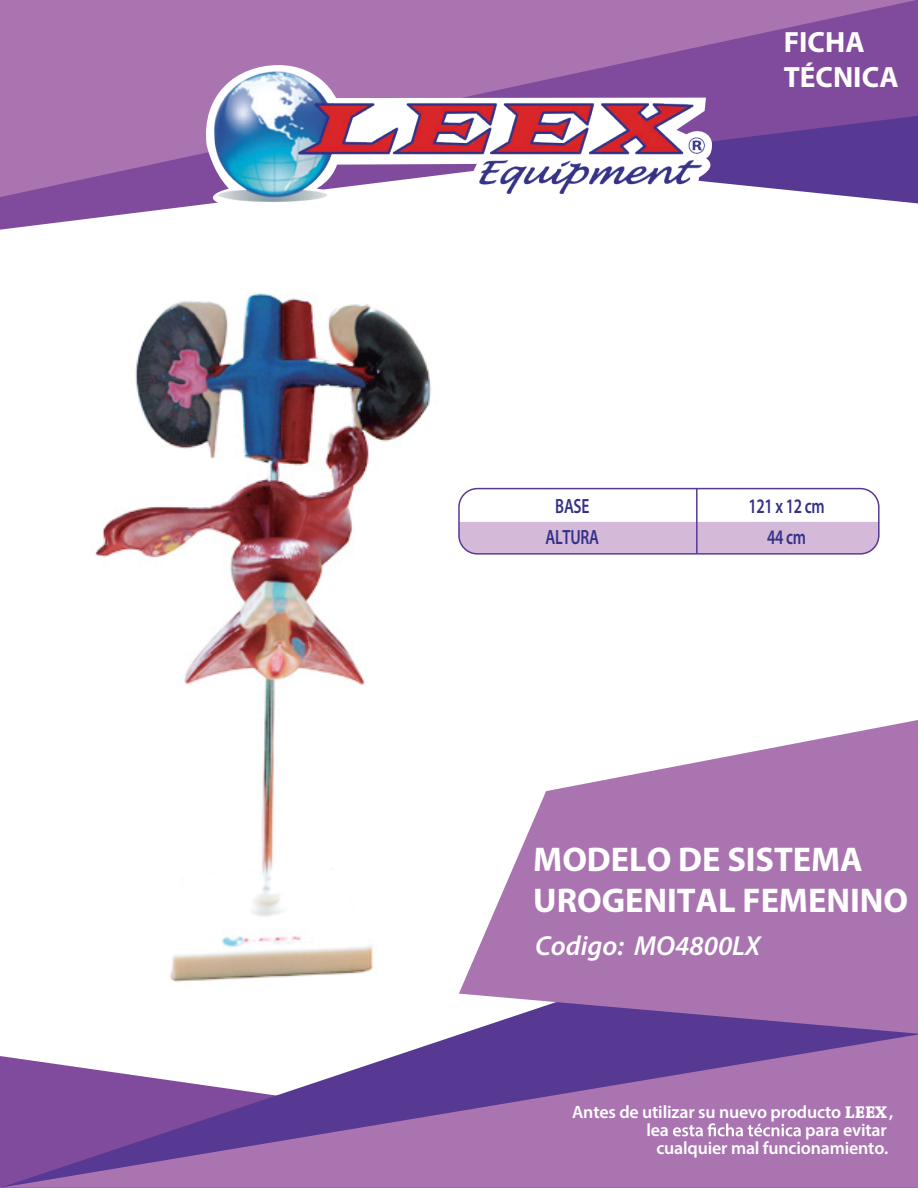
<style>
.page{position:relative;width:918px;height:1188px;background:#fff}
.page>*{position:absolute;margin:0;border:0;box-sizing:border-box;transform-origin:0 0}
.t1{font:700 34.5px/41.2px "Myriad Pro";color:#fff}
.t2{font:700 29.4px/35.2px "Myriad Pro";color:#fff}
.t3{font:italic 600 27.6px "Myriad Pro";color:#fff}
.t4{font:600 20.7px "Myriad Pro";letter-spacing:-.02em;color:#343187;scale:.75 1}
.t5{font:600 17.85px/17.9px "Myriad Pro";letter-spacing:-.01em;color:#fff}
.s1{font-family:"Chaparral Pro";font-weight:700}
</style>
<div class="page">
<div style="left:461px;top:522px;width:416px;height:30px;background:#d4b9d8"></div>
<svg style="left:0;top:1035px;width:918px;height:153px;background:#9a70b0"></svg>
<svg style="left:0;top:0;width:918px;height:230px"></svg>
<svg style="left:0;top:0;width:916px;height:197px;background:#9764a9"></svg>
<svg style="left:459px;top:720px;width:459px;height:314px;fill:#aa74b1"></svg>
<svg style="left:673px;top:1123px;width:128px;height:13px"></svg>
<svg style="left:191px;top:65px;width:528px;height:151px;background:#9c6faf"></svg>
<img style="left:206px;top:60px;width:506px;height:165px">
<hr style="left:696px;top:488px;width:2px;height:65px;background:#573993">
<div style="left:458px;top:488px;width:422px;height:67px;border:2px solid #573993;border-radius:18px"></div>
<img style="left:95px;top:293px;width:336px;height:689px">
<h2 class="t2" style="left:784px;top:24px;width:117px">FICHA<br>TÉCNICA</h2>
<p class="t4" style="left:555px;top:493px;width:47px">BASE</p>
<p class="t4" style="left:748px;top:493px;width:103px">121 x 12 cm</p>
<p class="t4" style="left:546px;top:524px;width:73px">ALTURA</p>
<p class="t4" style="left:767px;top:524px;width:53px">44 cm</p>
<h1 class="t1" style="left:533px;top:838px;width:376px">MODELO DE SISTEMA<br>UROGENITAL FEMENINO</h1>
<h3 class="t3" style="left:535px;top:928px;width:227px">Codigo: MO4800LX</h3>
<p class="t5" style="left:646px;top:1103px;width:249px;text-indent:-74px">Antes de utilizar su nuevo producto <span class="s1">LEEX</span>, lea</p>
<p class="t5" style="left:656px;top:1121px;width:234px;text-align:right">para evitar<br>cualquier mal funcionamiento.</p>
</div>
